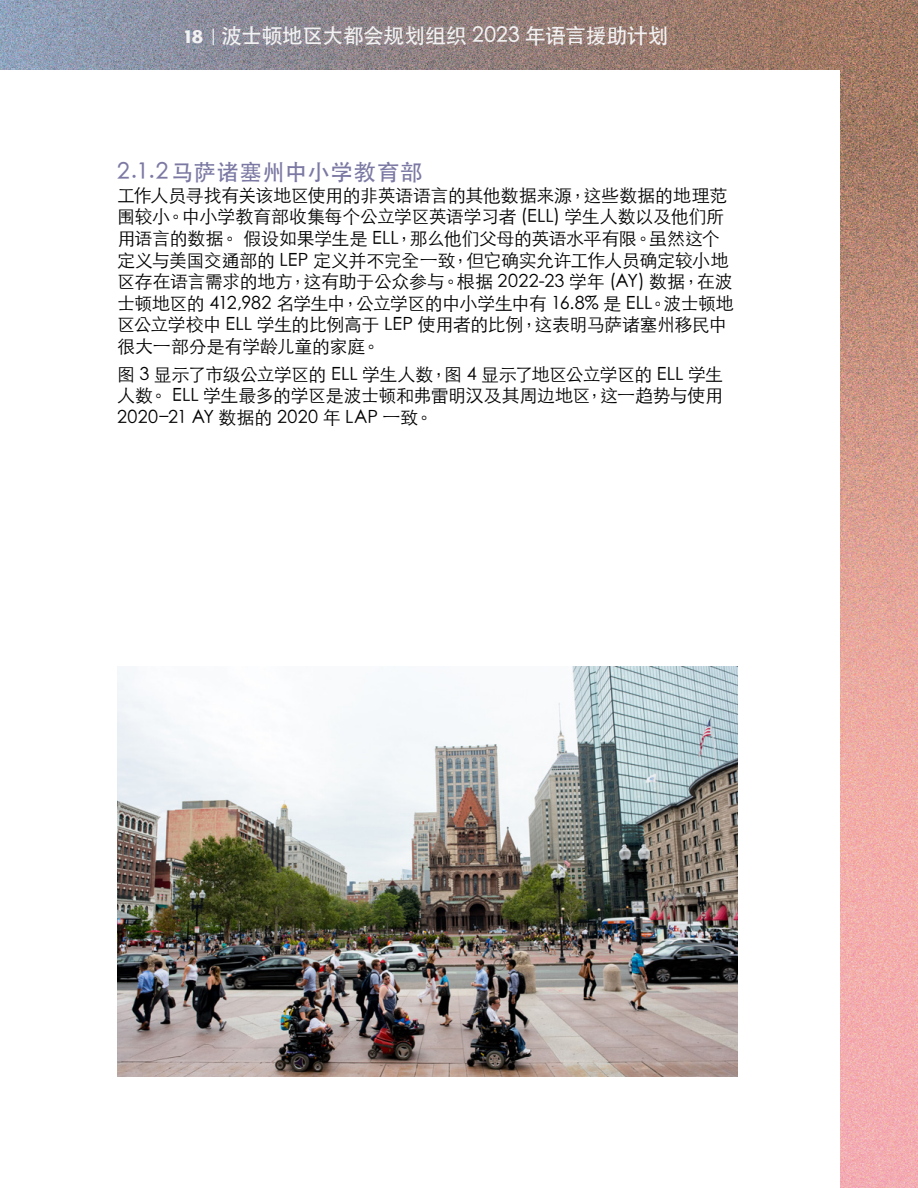
<style>
.page{position:relative;width:918px;height:1188px;background:#fff}
.page>*{position:absolute;margin:0;border:0;box-sizing:border-box;transform-origin:0 0}
.Body_Header_3{font:500 22.5px "ST Heiti TC";letter-spacing:.025em;color:#7b79a3}
.t1{font:500 21px "ST Heiti TC";letter-spacing:-.025em;color:#f3f3f4}
.Paragraph_Style_1{font:300 18px/21.6px "ST Heiti TC";letter-spacing:-.02em;color:#000}
.s1{font-family:"Mr Eaves San OT";font-weight:800}
</style>
<div class="page">
<img style="left:0;top:0;width:841px;height:69px">
<img style="left:841px;top:0;width:77px;height:1188px">
<img style="left:117px;top:666px;width:621px;height:410px">
<p class="t1" style="left:185px;top:24px;width:485px"><span class="s1">18 |</span> 波士顿地区大都会规划组织 2023 年语言援助计划</p>
<p class="Body_Header_3" style="left:117px;top:160px;width:307px">2.1.2马萨诸塞州中小学教育部</p>
<p class="Paragraph_Style_1" style="left:117px;top:183px;width:618px">工作人员寻找有关该地区使用的非英语语言的其他数据来源，这些数据的地理范围较小。中小学教育部收集每个公立学区英语学习者 (ELL) 学生人数以及他们所用语言的数据。 假设如果学生是 ELL，那么他们父母的英语水平有限。虽然这个定义与美国交通部的 LEP 定义并不完全一致，但它确实允许工作人员确定较小地区存在语言需求的地方，这有助于公众参与。根据 2022-23 学年 (AY) 数据，在波士顿地区的 412,982 名学生中，公立学区的中小学生中有 16.8% 是 ELL。波士顿地区公立学校中 ELL 学生的比例高于 LEP 使用者的比例，这表明马萨诸塞州移民中很大一部分是有学龄儿童的家庭。</p>
<p class="Paragraph_Style_1" style="left:117px;top:361px;width:608px;text-align:justify">图 3 显示了市级公立学区的 ELL 学生人数，图 4 显示了地区公立学区的 ELL 学生人数。 ELL 学生最多的学区是波士顿和弗雷明汉及其周边地区，这一趋势与使用2020–21 AY 数据的 2020 年 LAP 一致。</p>
</div>
